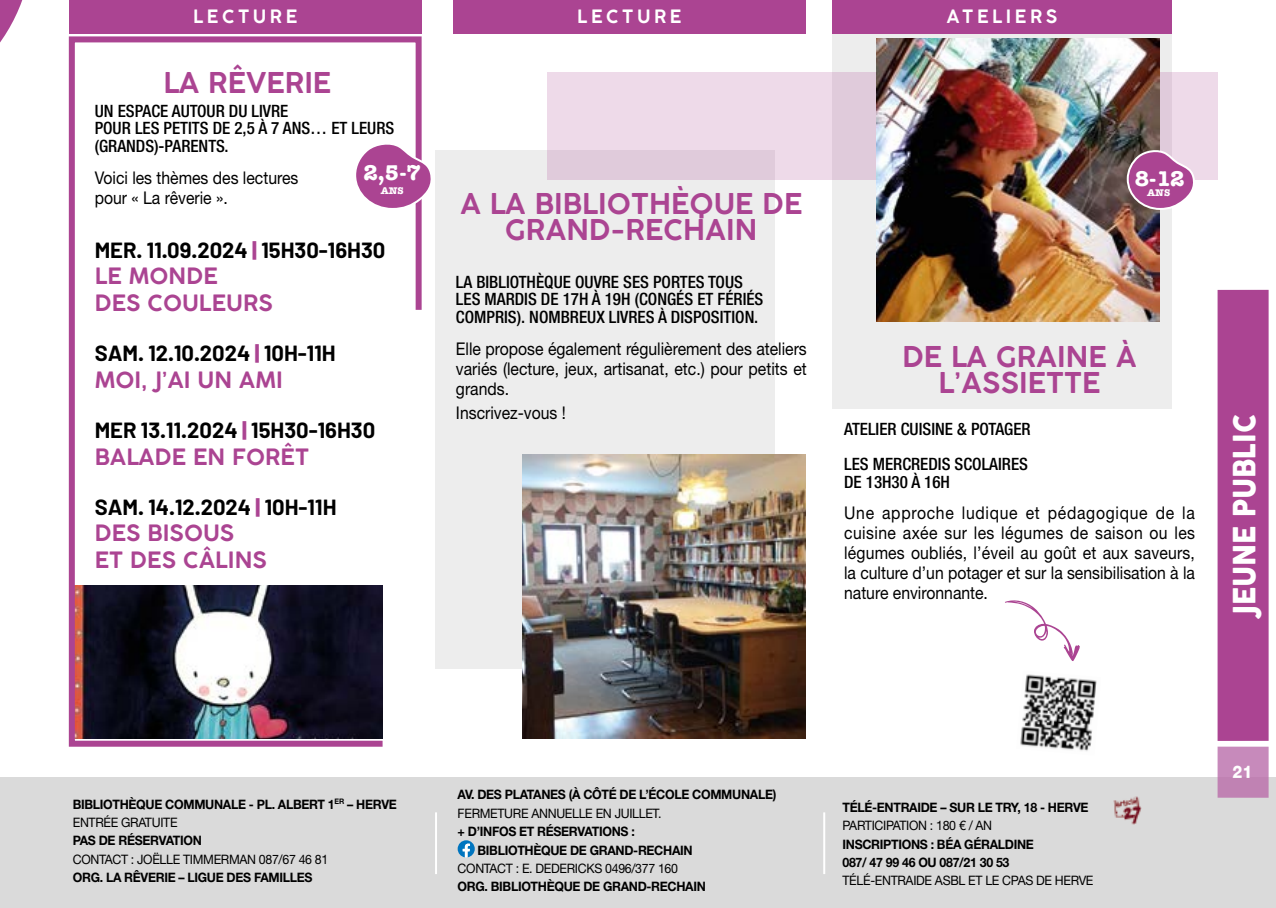
<style>
.page{position:relative;width:1276px;height:908px;background:#fff}
.page>*{position:absolute;margin:0;border:0;box-sizing:border-box;transform-origin:0 0}
.t1{font:30px "Cocogoose";color:#fff;scale:.9 1}
.t2{font:600 28px/26px "COCOGOOSE";color:#ab4492;text-align:center}
.t3{font:700 22px "Barlow";color:#000}
.t4{font:600 22px/26.4px "COCOGOOSE";color:#ab4492}
.t5{font:700 22px "American Typewriter";color:#fff}
.t6{font:600 18px "COCOGOOSE";letter-spacing:.2em;color:#fff}
.t7{font:17.6px/20px "Helvetica Neue LT Std";color:#000;text-align:justify;scale:.9 1}
.t8{font:800 17.6px "Helvetica Neue LT Std";color:#fff;scale:.9 1}
.t9{font:500 condensed 17px/17.8px "Helvetica Neue LT Std";color:#000}
.t10{font:700 13px/18.4px "Helvetica Neue LT Std";letter-spacing:-.025em;color:#000;scale:.95 1}
.t11{font:13px "Helvetica Neue LT Std";letter-spacing:-.025em;color:#000;scale:.95 1}
.t12{font:700 10px "American Typewriter";color:#fff}
.s1{font-weight:800;color:#ab4492}
.s2{font-weight:400}
</style>
<div class="page">
<div style="left:0;top:777px;width:1276px;height:130px;background:#dadada"></div>
<div style="left:435px;top:150px;width:339px;height:518px;background:#ededed"></div>
<div style="left:832px;top:0;width:339px;height:408px;background:#ededed"></div>
<div style="left:547px;top:72px;width:670px;height:108px;background:linear-gradient(to bottom,#eedae9,#e4cfdf)"></div>
<svg style="left:0;top:0;width:23px;height:43px"></svg>
<hr style="left:435px;top:812px;width:2px;height:61px;background:#fff">
<hr style="left:823px;top:812px;width:2px;height:61px;background:#fff">
<div style="left:1217px;top:746px;width:51px;height:51px;background:#c78abb"></div>
<div style="left:1217px;top:290px;width:51px;height:450px;background:#ab4492"></div>
<img style="left:876px;top:38px;width:283px;height:284px">
<img style="left:522px;top:454px;width:284px;height:284px">
<img style="left:1113px;top:796px;width:28px;height:27px">
<svg style="left:458px;top:840px;width:17px;height:17px"></svg>
<svg style="left:1005px;top:600px;width:74px;height:61px"></svg>
<img style="left:1020px;top:674px;width:77px;height:77px">
<svg style="left:68px;top:33px;width:354px;height:714px"></svg>
<div style="left:69px;top:0;width:353px;height:33px;background:#ab4492"></div>
<div style="left:453px;top:0;width:353px;height:33px;background:#ab4492"></div>
<div style="left:832px;top:0;width:339px;height:33px;background:#ab4492"></div>
<svg style="left:1125px;top:146px;width:71px;height:65px;background:#b372a0"></svg>
<svg style="left:353px;top:138px;width:78px;height:73px"></svg>
<p class="t6" style="left:193px;top:4px;width:106px">LECTURE</p>
<p class="t6" style="left:577px;top:4px;width:106px">LECTURE</p>
<p class="t6" style="left:946px;top:4px;width:112px">ATELIERS</p>
<h2 class="t2" style="left:163px;top:70px;width:169px">LA RÊVERIE</h2>
<p class="t9" style="left:95px;top:101px;width:301px">UN ESPACE AUTOUR DU LIVRE<br>POUR LES PETITS DE 2,5 À 7 ANS… ET LEURS (GRANDS)-PARENTS.</p>
<p class="t7" style="left:95px;top:167px;width:228px">Voici les thèmes des lectures pour « La rêverie ».</p>
<p class="t3" style="left:95px;top:236px;width:292px">MER. 11.09.2024 <span class="s1">|</span> 15H30-16H30</p>
<p class="t4" style="left:95px;top:263px;width:180px">LE MONDE<br>DES COULEURS</p>
<p class="t3" style="left:95px;top:339px;width:242px">SAM. 12.10.2024 <span class="s1">|</span> 10H-11H</p>
<p class="t4" style="left:95px;top:366px;width:190px">MOI, J’AI UN AMI</p>
<p class="t3" style="left:95px;top:416px;width:282px">MER 13.11.2024 <span class="s1">|</span> 15H30-16H30</p>
<p class="t4" style="left:95px;top:443px;width:216px">BALADE EN FORÊT</p>
<p class="t3" style="left:95px;top:493px;width:243px">SAM. 14.12.2024 <span class="s1">|</span> 10H-11H</p>
<p class="t4" style="left:95px;top:520px;width:174px">DES BISOUS<br>ET DES CÂLINS</p>
<p class="t5" style="left:363px;top:154px;width:59px">2,5-7</p>
<p class="t12" style="left:381px;top:182px;width:24px">ANS</p>
<h2 class="t2" style="left:460px;top:191px;width:344px">A LA BIBLIOTHÈQUE DE<br>GRAND-RECHAIN</h2>
<p class="t9" style="left:456px;top:272px;width:309px">LA BIBLIOTHÈQUE OUVRE SES PORTES TOUS<br>LES MARDIS DE 17H À 19H (CONGÉS ET FÉRIÉS<br>COMPRIS). NOMBREUX LIVRES À DISPOSITION.</p>
<p class="t7" style="left:456px;top:338px;width:391px">Elle propose également régulièrement des ateliers variés (lecture, jeux, artisanat, etc.) pour petits et grands.</p>
<p class="t7" style="left:456px;top:402px;width:124px">Inscrivez-vous !</p>
<p class="t5" style="left:1134px;top:160px;width:51px">8-12</p>
<p class="t12" style="left:1147px;top:184px;width:24px">ANS</p>
<h2 class="t2" style="left:902px;top:344px;width:236px">DE LA GRAINE À<br>L’ASSIETTE</h2>
<p class="t9" style="left:844px;top:410px;width:188px;line-height:35.6px">ATELIER CUISINE &amp; POTAGER<br>LES MERCREDIS SCOLAIRES</p>
<p class="t9" style="left:844px;top:472px;width:107px">DE 13H30 À 16H</p>
<p class="t7" style="left:844px;top:502px;width:391px">Une approche ludique et pédagogique de la cuisine axée sur les légumes de saison ou les légumes oubliés, l’éveil au goût et aux saveurs, la culture d’un potager et sur la sensibilisation à la nature environnante.</p>
<h1 class="t1" style="left:1223px;top:617px;width:227px;rotate:-90deg">JEUNE PUBLIC</h1>
<p class="t10" style="left:73px;top:794px;width:343px">BIBLIOTHÈQUE COMMUNALE - PL. ALBERT 1<sup>ER</sup> – HERVE<br><span class="s2">ENTRÉE GRATUITE</span></p>
<p class="t10" style="left:73px;top:830px;width:138px">PAS DE RÉSERVATION</p>
<p class="t11" style="left:73px;top:851px;width:270px">CONTACT : JOËLLE TIMMERMAN 087/67 46 81</p>
<p class="t10" style="left:73px;top:867px;width:254px">ORG. LA RÊVERIE – LIGUE DES FAMILLES</p>
<p class="t10" style="left:458px;top:784px;width:337px">AV. DES PLATANES (À CÔTÉ DE L’ÉCOLE COMMUNALE)</p>
<p class="t11" style="left:458px;top:805px;width:216px">FERMETURE ANNUELLE EN JUILLET.</p>
<p class="t10" style="left:477px;top:821px;width:228px;text-indent:-20px">+ D’INFOS ET RÉSERVATIONS :<br>BIBLIOTHÈQUE DE GRAND-RECHAIN</p>
<p class="t11" style="left:458px;top:860px;width:233px">CONTACT : E. DEDERICKS 0496/377 160</p>
<p class="t10" style="left:458px;top:876px;width:263px">ORG. BIBLIOTHÈQUE DE GRAND-RECHAIN</p>
<p class="t10" style="left:842px;top:797px;width:260px">TÉLÉ-ENTRAIDE – SUR LE TRY, 18 - HERVE</p>
<p class="t11" style="left:842px;top:817px;width:159px">PARTICIPATION : 180 € / AN</p>
<p class="t10" style="left:842px;top:834px;width:203px">INSCRIPTIONS : BÉA GÉRALDINE<br>087/ 47 99 46 OU 087/21 30 53</p>
<p class="t11" style="left:842px;top:872px;width:266px">TÉLÉ-ENTRAIDE ASBL ET LE CPAS DE HERVE</p>
<p class="t8" style="left:1232px;top:761px;width:24px">21</p>
</div>
